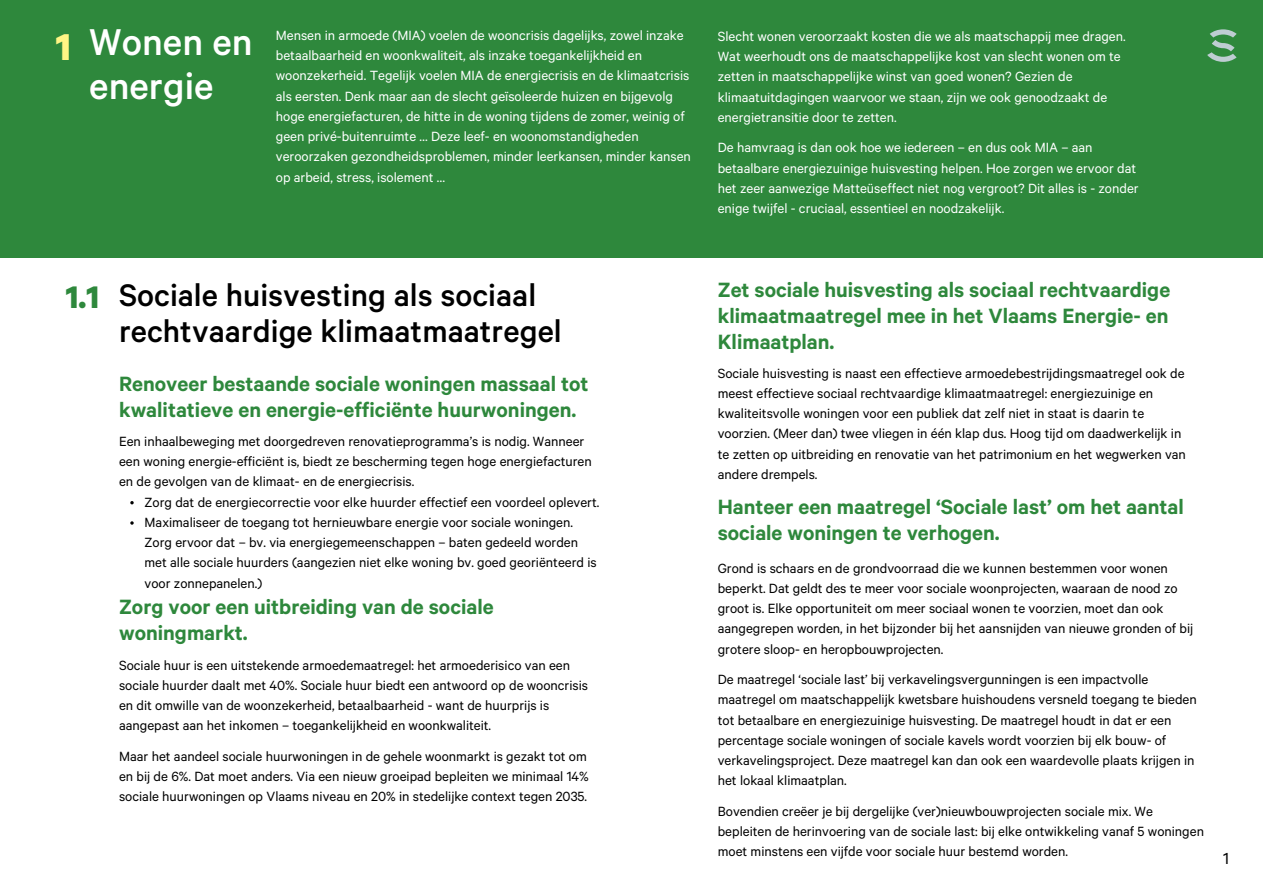
<style>
.page{position:relative;width:1263px;height:894px;background:#fff}
.page>*{position:absolute;margin:0;border:0;box-sizing:border-box;transform-origin:0 0}
.t1{font:500 42px/43.8px "Calibre";color:#fff}
.t2{font:700 42px "Calibre";color:#fff585}
.t3{font:500 35.1px/36.2px "Calibre";color:#000}
.t4{font:700 35.1px "Calibre";color:#2e883c}
.t5{font:600 23.25px/25.8px "Calibre";color:#2e883c}
.t6{font:18px "Calibre";color:#000}
.t7{font:15px/20.2px "Calibre";color:#000}
.t8{font:15px/20.2px "Calibre";color:#fff}
</style>
<div class="page">
<div style="left:0;top:0;width:1263px;height:258px;background:#2e883c"></div>
<svg style="left:1207px;top:29px;width:30px;height:33px"></svg>
<svg style="left:130px;top:501px;width:4px;height:3px"></svg>
<svg style="left:130px;top:521px;width:4px;height:3px"></svg>
<h1 class="t2" style="left:56px;top:32px;width:17px">1</h1>
<p class="t1" style="left:89px;top:27px;width:165px">Wonen en energie</p>
<p class="t8" style="left:276px;top:27px;width:416px">Mensen in armoede (MIA) voelen de wooncrisis dagelijks, zowel inzake betaalbaarheid en woonkwaliteit, als inzake toegankelijkheid en woonzekerheid. Tegelijk voelen MIA de energiecrisis en de klimaatcrisis als eersten. Denk maar aan de slecht geïsoleerde huizen en bijgevolg hoge energiefacturen, de hitte in de woning tijdens de zomer, weinig of geen privé-buitenruimte … Deze leef- en woonomstandigheden veroorzaken gezondheidsproblemen, minder leerkansen, minder kansen op arbeid, stress, isolement …</p>
<h3 class="t4" style="left:66px;top:285px;width:35px">1.1</h3>
<p class="t3" style="left:119px;top:283px;width:444px">Sociale huisvesting als sociaal rechtvaardige klimaatmaatregel</p>
<p class="t5" style="left:119px;top:374px;width:471px">Renoveer bestaande sociale woningen massaal tot kwalitatieve en energie-efficiënte huurwoningen.</p>
<h2 class="t7" style="left:119px;top:433px;width:474px">Een inhaalbeweging met doorgedreven renovatieprogramma’s is nodig. Wanneer een woning energie-efficiënt is, biedt ze bescherming tegen hoge energiefacturen en de gevolgen van de klimaat- en de energiecrisis.</h2>
<h3 class="t7" style="left:145px;top:494px;width:456px">Zorg dat de energiecorrectie voor elke huurder effectief een voordeel oplevert.</h3>
<p class="t7" style="left:145px;top:514px;width:454px">Maximaliseer de toegang tot hernieuwbare energie voor sociale woningen.<br>Zorg ervoor dat – bv. via energiegemeenschappen – baten gedeeld worden met alle sociale huurders (aangezien niet elke woning bv. goed georiënteerd is voor zonnepanelen.)</p>
<h2 class="t5" style="left:119px;top:598px;width:376px">Zorg voor een uitbreiding van de sociale woningmarkt.</h2>
<p class="t7" style="left:119px;top:657px;width:471px">Sociale huur is een uitstekende armoedemaatregel: het armoederisico van een sociale huurder daalt met 40%. Sociale huur biedt een antwoord op de wooncrisis en dit omwille van de woonzekerheid, betaalbaarheid - want de huurprijs is aangepast aan het inkomen – toegankelijkheid en woonkwaliteit.</p>
<p class="t7" style="left:119px;top:748px;width:471px">Maar het aandeel sociale huurwoningen in de gehele woonmarkt is gezakt tot om en bij de 6%. Dat moet anders. Via een nieuw groeipad bepleiten we minimaal 14% sociale huurwoningen op Vlaams niveau en 20% in stedelijke context tegen 2035.</p>
<h3 class="t8" style="left:718px;top:29px;width:409px">Slecht wonen veroorzaakt kosten die we als maatschappij mee dragen.<br>Wat weerhoudt ons de maatschappelijke kost van slecht wonen om te zetten in maatschappelijke winst van goed wonen? Gezien de klimaatuitdagingen waarvoor we staan, zijn we ook genoodzaakt de energietransitie door te zetten.</h3>
<p class="t8" style="left:718px;top:140px;width:422px">De hamvraag is dan ook hoe we iedereen – en dus ook MIA – aan betaalbare energiezuinige huisvesting helpen. Hoe zorgen we ervoor dat het zeer aanwezige Matteüseffect niet nog vergroot? Dit alles is - zonder enige twijfel - cruciaal, essentieel en noodzakelijk.</p>
<p class="t5" style="left:718px;top:280px;width:454px;text-align:justify">Zet sociale huisvesting als sociaal rechtvaardige klimaatmaatregel mee in het Vlaams Energie- en Klimaatplan.</p>
<p class="t7" style="left:718px;top:365px;width:470px">Sociale huisvesting is naast een effectieve armoedebestrijdingsmaatregel ook de meest effectieve sociaal rechtvaardige klimaatmaatregel: energiezuinige en kwaliteitsvolle woningen voor een publiek dat zelf niet in staat is daarin te voorzien. (Meer dan) twee vliegen in één klap dus. Hoog tijd om daadwerkelijk in te zetten op uitbreiding en renovatie van het patrimonium en het wegwerken van andere drempels.</p>
<p class="t5" style="left:718px;top:497px;width:468px">Hanteer een maatregel ‘Sociale last’ om het aantal sociale woningen te verhogen.</p>
<p class="t7" style="left:718px;top:560px;width:477px">Grond is schaars en de grondvoorraad die we kunnen bestemmen voor wonen beperkt. Dat geldt des te meer voor sociale woonprojecten, waaraan de nood zo groot is. Elke opportuniteit om meer sociaal wonen te voorzien, moet dan ook aangegrepen worden, in het bijzonder bij het aansnijden van nieuwe gronden of bij grotere sloop- en heropbouwprojecten.</p>
<p class="t7" style="left:718px;top:671px;width:480px">De maatregel ‘sociale last’ bij verkavelingsvergunningen is een impactvolle maatregel om maatschappelijk kwetsbare huishoudens versneld toegang te bieden tot betaalbare en energiezuinige huisvesting. De maatregel houdt in dat er een percentage sociale woningen of sociale kavels wordt voorzien bij elk bouw- of verkavelingsproject. Deze maatregel kan dan ook een waardevolle plaats krijgen in het lokaal klimaatplan.</p>
<h3 class="t7" style="left:718px;top:803px;width:488px">Bovendien creëer je bij dergelijke (ver)nieuwbouwprojecten sociale mix. We bepleiten de herinvoering van de sociale last: bij elke ontwikkeling vanaf 5 woningen moet minstens een vijfde voor sociale huur bestemd worden.</h3>
<p class="t6" style="left:1223px;top:852px;width:7px">1</p>
</div>
